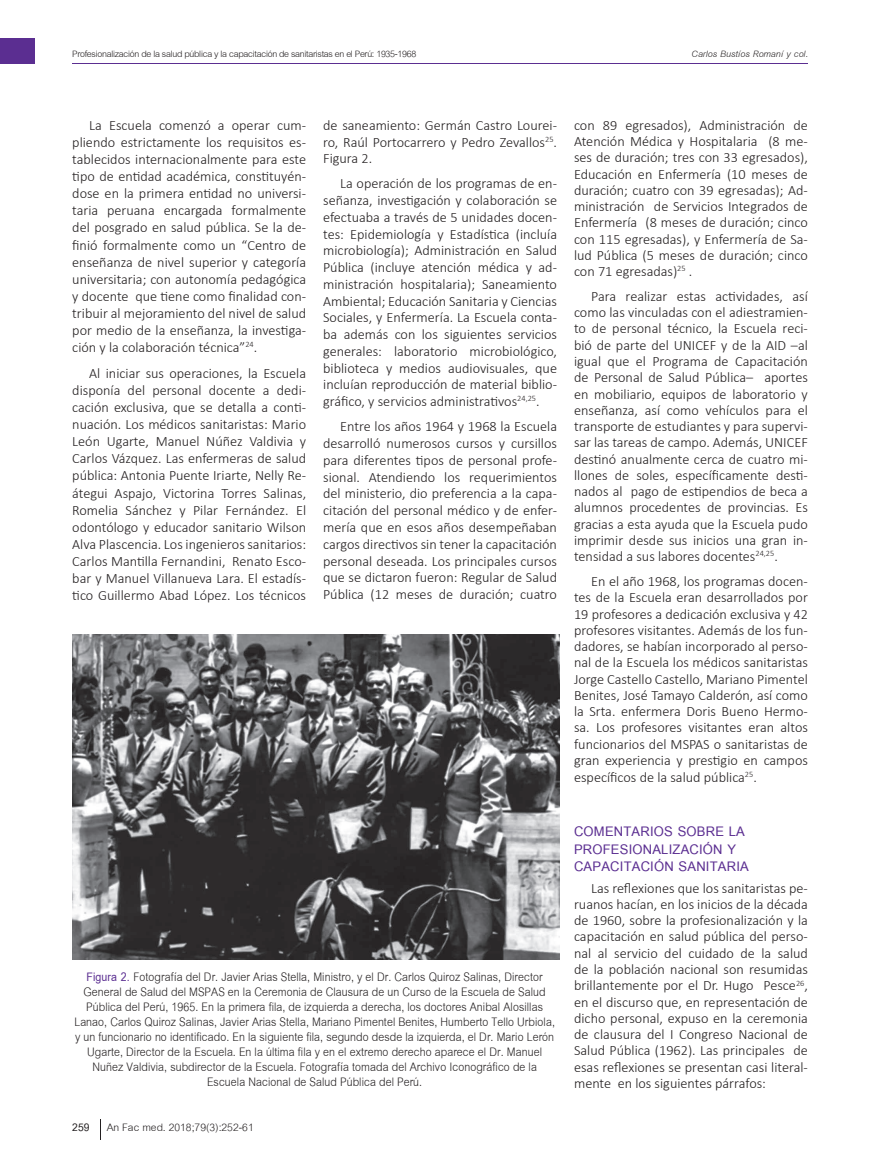
<style>
.page{position:relative;width:893px;height:1174px;background:#fff}
.page>*{position:absolute;margin:0;border:0;box-sizing:border-box;transform-origin:0 0}
.t1{font:700 20.25px/17.2px "Cordia UPC";letter-spacing:.01em;color:#5b2e91}
.t2{font:18px/15px "Cordia UPC";letter-spacing:.005em;color:#231f20;text-align:center;scale:.9 1}
.t3{font:15.75px "Cordia UPC";color:#231f20}
.t4{font:300 14.25px/16.2px "Calibri";color:#231f20;text-align:justify}
.t5{font:13.5px "Cordia UPC";letter-spacing:-.02em;color:#231f20}
.t6{font:italic 13.5px "Cordia UPC";color:#231f20}
.s1{font-weight:700;color:#5b2e91}
.s2{font-weight:700}
</style>
<div class="page">
<div style="left:0;top:38px;width:34px;height:26px;background:#5b2e91"></div>
<hr style="left:72px;top:63px;width:736px;height:1px;background:#5b2e91">
<img style="left:72px;top:635px;width:487px;height:324px">
<svg style="left:100px;top:1119px;width:1px;height:21px"></svg>
<p class="t5" style="left:72px;top:45px;width:346px">Profesionalización de la salud pública y la capacitación de sanitaristas en el Perú: 1935-1968</p>
<p class="t6" style="left:692px;top:45px;width:118px">Carlos Bustíos Romaní y col.</p>
<p class="t4" style="left:72px;top:116px;width:235px;line-height:17.1px;text-indent:17px">La Escuela comenzó a operar cum&shy;pliendo estrictamente los requisitos es&shy;tablecidos internacionalmente para este tipo de entidad académica, constituyén&shy;dose en la primera entidad no universi&shy;taria peruana encargada formalmente del posgrado en salud pública. Se la de&shy;finió formalmente como un “Centro de enseñanza de nivel superior y categoría universitaria; con autonomía pedagógica y docente que tiene como finalidad con&shy;tribuir al mejoramiento del nivel de salud por medio de la enseñanza, la investiga&shy;ción y la colaboración técnica”<sup>24</sup>.</p>
<p class="t4" style="left:72px;top:364px;width:235px;line-height:17.1px;text-indent:17px">Al iniciar sus operaciones, la Escuela disponía del personal docente a dedi&shy;cación exclusiva, que se detalla a conti&shy;nuación. Los médicos sanitaristas: Mario León Ugarte, Manuel Núñez Valdivia y Carlos Vázquez. Las enfermeras de salud pública: Antonia Puente Iriarte, Nelly Re&shy;átegui Aspajo, Victorina Torres Salinas, Romelia Sánchez y Pilar Fernández. El odontólogo y educador sanitario Wilson Alva Plascencia. Los ingenieros sanitarios:<br>Carlos Mantilla Fernandini, Renato Esco&shy;bar y Manuel Villanueva Lara. El estadís&shy;tico Guillermo Abad López. Los técnicos</p>
<p class="t4" style="left:323px;top:116px;width:235px;line-height:16.8px">de saneamiento: Germán Castro Lourei&shy;ro, Raúl Portocarrero y Pedro Zevallos<sup>25</sup>.<br>Figura 2.</p>
<p class="t4" style="left:323px;top:175px;width:235px;line-height:16.8px;text-indent:17px">La operación de los programas de en&shy;señanza, investigación y colaboración se efectuaba a través de 5 unidades docen&shy;tes: Epidemiología y Estadística (incluía microbiología); Administración en Salud Pública (incluye atención médica y ad&shy;ministración hospitalaria); Saneamiento Ambiental; Educación Sanitaria y Ciencias Sociales, y Enfermería. La Escuela conta&shy;ba además con los siguientes servicios generales: laboratorio microbiológico, biblioteca y medios audiovisuales, que incluían reproducción de material biblio&shy;gráfico, y servicios administrativos<sup>24,25</sup>.</p>
<p class="t4" style="left:323px;top:418px;width:235px;line-height:16.8px;text-indent:17px">Entre los años 1964 y 1968 la Escuela desarrolló numerosos cursos y cursillos para diferentes tipos de personal profe&shy;sional. Atendiendo los requerimientos del ministerio, dio preferencia a la capa&shy;citación del personal médico y de enfer&shy;mería que en esos años desempeñaban cargos directivos sin tener la capacitación personal deseada. Los principales cursos que se dictaron fueron: Regular de Salud Pública (12 meses de duración; cuatro</p>
<p class="t2" style="left:74px;top:970px;width:535px"><span class="s1">Figura 2.</span> Fotografía del Dr. Javier Arias Stella, Ministro, y el Dr. Carlos Quiroz Salinas, Director General de Salud del MSPAS en la Ceremonia de Clausura de un Curso de la Escuela de Salud Pública del Perú, 1965. En la primera fila, de izquierda a derecha, los doctores Anibal Alosillas Lanao, Carlos Quiroz Salinas, Javier Arias Stella, Mariano Pimentel Benites, Humberto Tello Urbiola, y un funcionario no identificado. En la siguiente fila, segundo desde la izquierda, el Dr. Mario Lerón Ugarte, Director de la Escuela. En la última fila y en el extremo derecho aparece el Dr. Manuel Nuñez Valdivia, subdirector de la Escuela. Fotografía tomada del Archivo Iconográfico de la Escuela Nacional de Salud Pública del Perú.</p>
<p class="t3" style="left:72px;top:1117px;width:183px"><span class="s2">259</span> An Fac med. 2018;79(3):252-61</p>
<p class="t4" style="left:574px;top:117px;width:235px">con 89 egresados), Administración de Atención Médica y Hospitalaria (8 me&shy;ses de duración; tres con 33 egresados), Educación en Enfermería (10 meses de duración; cuatro con 39 egresadas); Ad&shy;ministración de Servicios Integrados de Enfermería (8 meses de duración; cinco con 115 egresadas), y Enfermería de Sa&shy;lud Pública (5 meses de duración; cinco con 71 egresadas)<sup>25</sup> .</p>
<p class="t4" style="left:574px;top:288px;width:235px;text-indent:17px">Para realizar estas actividades, así como las vinculadas con el adiestramien&shy;to de personal técnico, la Escuela reci&shy;bió de parte del UNICEF y de la AID –al igual que el Programa de Capacitación de Personal de Salud Pública– aportes en mobiliario, equipos de laboratorio y enseñanza, así como vehículos para el transporte de estudiantes y para supervi&shy;sar las tareas de campo. Además, UNICEF destinó anualmente cerca de cuatro mi&shy;llones de soles, específicamente desti&shy;nados al pago de estipendios de beca a alumnos procedentes de provincias. Es gracias a esta ayuda que la Escuela pudo imprimir desde sus inicios una gran in&shy;tensidad a sus labores docentes<sup>24,25</sup>.</p>
<p class="t4" style="left:574px;top:573px;width:235px;text-indent:17px">En el año 1968, los programas docen&shy;tes de la Escuela eran desarrollados por 19 profesores a dedicación exclusiva y 42 profesores visitantes. Además de los fun&shy;dadores, se habían incorporado al perso&shy;nal de la Escuela los médicos sanitaristas Jorge Castello Castello, Mariano Pimentel Benites, José Tamayo Calderón, así como la Srta. enfermera Doris Bueno Hermo&shy;sa. Los profesores visitantes eran altos funcionarios del MSPAS o sanitaristas de gran experiencia y prestigio en campos específicos de la salud pública<sup>25</sup>.</p>
<h1 class="t1" style="left:574px;top:823px;width:176px">COMENTARIOS SOBRE LA<br>PROFESIONALIZACIÓN Y<br>CAPACITACIÓN SANITARIA</h1>
<p class="t4" style="left:574px;top:879px;width:235px;text-indent:17px">Las reflexiones que los sanitaristas pe&shy;ruanos hacían, en los inicios de la década de 1960, sobre la profesionalización y la capacitación en salud pública del perso&shy;nal al servicio del cuidado de la salud de la población nacional son resumidas brillantemente por el Dr. Hugo Pesce<sup>26</sup>, en el discurso que, en representación de dicho personal, expuso en la ceremonia de clausura del I Congreso Nacional de Salud Pública (1962). Las principales de esas reflexiones se presentan casi literal&shy;mente en los siguientes párrafos:</p>
</div>
